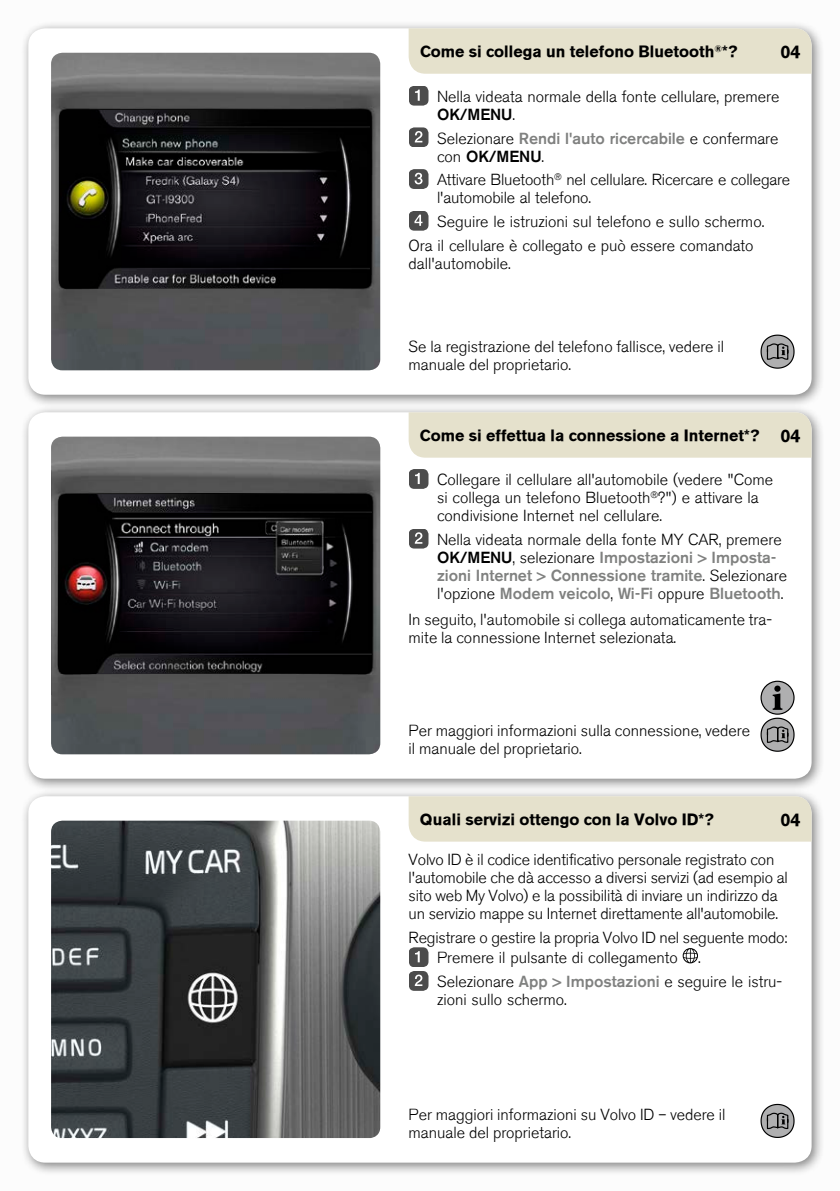
<style>
.page{position:relative;width:840px;height:1191px;background:#fff}
.page>*{position:absolute;margin:0;border:0;box-sizing:border-box;transform-origin:0 0}
.t1{font:700 18px "Volvo Sans";color:#000}
.t2{font:300 16px/18px "Volvo Sans";color:#000}
.t3{font:700 16px "Volvo Sans";color:#000}
.s1{font-style:inherit}
.s2{color:#808180}
.s3{font-size:18px}
</style>
<div class="page">
<div style="left:20px;top:20px;width:804px;height:388px;background:#000;opacity:.5"></div>
<div style="left:28px;top:28px;width:783px;height:367px;background:#fff;border-radius:17px"></div>
<div style="left:20px;top:404px;width:804px;height:388px;background:#000;opacity:.5"></div>
<div style="left:28px;top:412px;width:783px;height:366px;background:#fff;border-radius:17px"></div>
<div style="left:20px;top:788px;width:804px;height:388px;background:#000;opacity:.5"></div>
<div style="left:28px;top:796px;width:783px;height:366px;background:#fff;border-radius:17px"></div>
<img style="left:51px;top:53px;width:329px;height:317px">
<svg style="left:67px;top:109px;width:294px;height:1px"></svg>
<div style="left:408px;top:28px;width:403px;height:46px;background:#e5e1cc"></div>
<img style="left:51px;top:437px;width:329px;height:317px">
<svg style="left:66px;top:493px;width:296px;height:1px"></svg>
<div style="left:408px;top:412px;width:403px;height:46px;background:#e5e1cc"></div>
<img style="left:51px;top:820px;width:329px;height:318px">
<div style="left:408px;top:796px;width:403px;height:45px;background:#e5e1cc"></div>
<svg style="left:409px;top:86px;width:19px;height:20px"></svg>
<svg style="left:409px;top:127px;width:19px;height:20px"></svg>
<svg style="left:409px;top:169px;width:19px;height:20px"></svg>
<svg style="left:409px;top:211px;width:19px;height:20px"></svg>
<svg style="left:760px;top:1103px;width:34px;height:35px"></svg>
<svg style="left:682px;top:948px;width:15px;height:15px"></svg>
<svg style="left:409px;top:947px;width:19px;height:43px"></svg>
<svg style="left:760px;top:334px;width:34px;height:35px"></svg>
<svg style="left:409px;top:469px;width:19px;height:20px"></svg>
<svg style="left:409px;top:529px;width:19px;height:19px"></svg>
<svg style="left:760px;top:717px;width:34px;height:34px"></svg>
<div style="left:760px;top:681px;width:33px;height:33px;background:#afafb0;border-radius:50%"></div>
<div style="left:760px;top:680px;width:34px;height:34px;border:1px solid #000;border-radius:50%"></div>
<svg style="left:772px;top:685px;width:10px;height:25px"></svg>
<p class="t3" style="left:420px;top:42px;width:319px">Come si collega un telefono Bluetooth<sup>®</sup>*?</p>
<p class="t1" style="left:780px;top:41px;width:22px">04</p>
<p class="t2" style="left:437px;top:87px;width:344px">Nella videata normale della fonte cellulare, premere<br><span class="s1">OK/MENU</span>.</p>
<p class="t2" style="left:437px;top:129px;width:343px">Selezionare <span class="s2">Rendi l'auto ricercabile</span> e confermare con <span class="s1">OK/MENU</span>.</p>
<p class="t2" style="left:437px;top:171px;width:354px">Attivare Bluetooth<sup>®</sup> nel cellulare. Ricercare e collegare l'automobile al telefono.</p>
<p class="t2" style="left:408px;top:210px;width:357px;line-height:23.6px;text-indent:28px">Seguire le istruzioni sul telefono e sullo schermo.<br>Ora il cellulare è collegato e può essere comandato</p>
<p class="t2" style="left:408px;top:254px;width:104px">dall'automobile.</p>
<p class="t2" style="left:408px;top:338px;width:317px">Se la registrazione del telefono fallisce, vedere il manuale del proprietario.</p>
<p class="t3" style="left:420px;top:426px;width:382px">Come si effettua la connessione a Internet*? <span class="s3">04</span></p>
<p class="t2" style="left:437px;top:471px;width:337px">Collegare il cellulare all'automobile (vedere "Come si collega un telefono Bluetooth<sup>®</sup>?") e attivare la condivisione Internet nel cellulare.</p>
<p class="t2" style="left:437px;top:530px;width:351px">Nella videata normale della fonte MY CAR, premere <span class="s1">OK/MENU</span>, selezionare <span class="s2">Impostazioni &gt; Imposta&shy;zioni Internet &gt; Connessione tramite</span>. Selezionare l'opzione <span class="s2">Modem veicolo</span>, <span class="s2">Wi-Fi</span> oppure <span class="s2">Bluetooth</span>.</p>
<p class="t2" style="left:408px;top:611px;width:365px">In seguito, l'automobile si collega automaticamente tra&shy;mite la connessione Internet selezionata.</p>
<p class="t2" style="left:408px;top:722px;width:343px">Per maggiori informazioni sulla connessione, vedere il manuale del proprietario.</p>
<p class="t3" style="left:420px;top:810px;width:295px">Quali servizi ottengo con la Volvo ID*?</p>
<p class="t1" style="left:780px;top:809px;width:22px">04</p>
<p class="t2" style="left:408px;top:850px;width:380px">Volvo ID è il codice identificativo personale registrato con l'automobile che dà accesso a diversi servizi (ad esempio al sito web My Volvo) e la possibilità di inviare un indirizzo da un servizio mappe su Internet direttamente all'automobile.</p>
<p class="t2" style="left:437px;top:926px;width:352px;line-height:20.8px;text-indent:-28px">Registrare o gestire la propria Volvo ID nel seguente modo:<br>Premere il pulsante di collegamento</p>
<p class="t2" style="left:437px;top:946px;width:346px;line-height:23.6px;text-indent:261px">.<br>Selezionare <span class="s2">App &gt; Impostazioni</span> e seguire le istru-</p>
<p class="t2" style="left:437px;top:990px;width:131px">zioni sullo schermo.</p>
<p class="t2" style="left:408px;top:1106px;width:318px">Per maggiori informazioni su Volvo ID – vedere il manuale del proprietario.</p>
</div>
